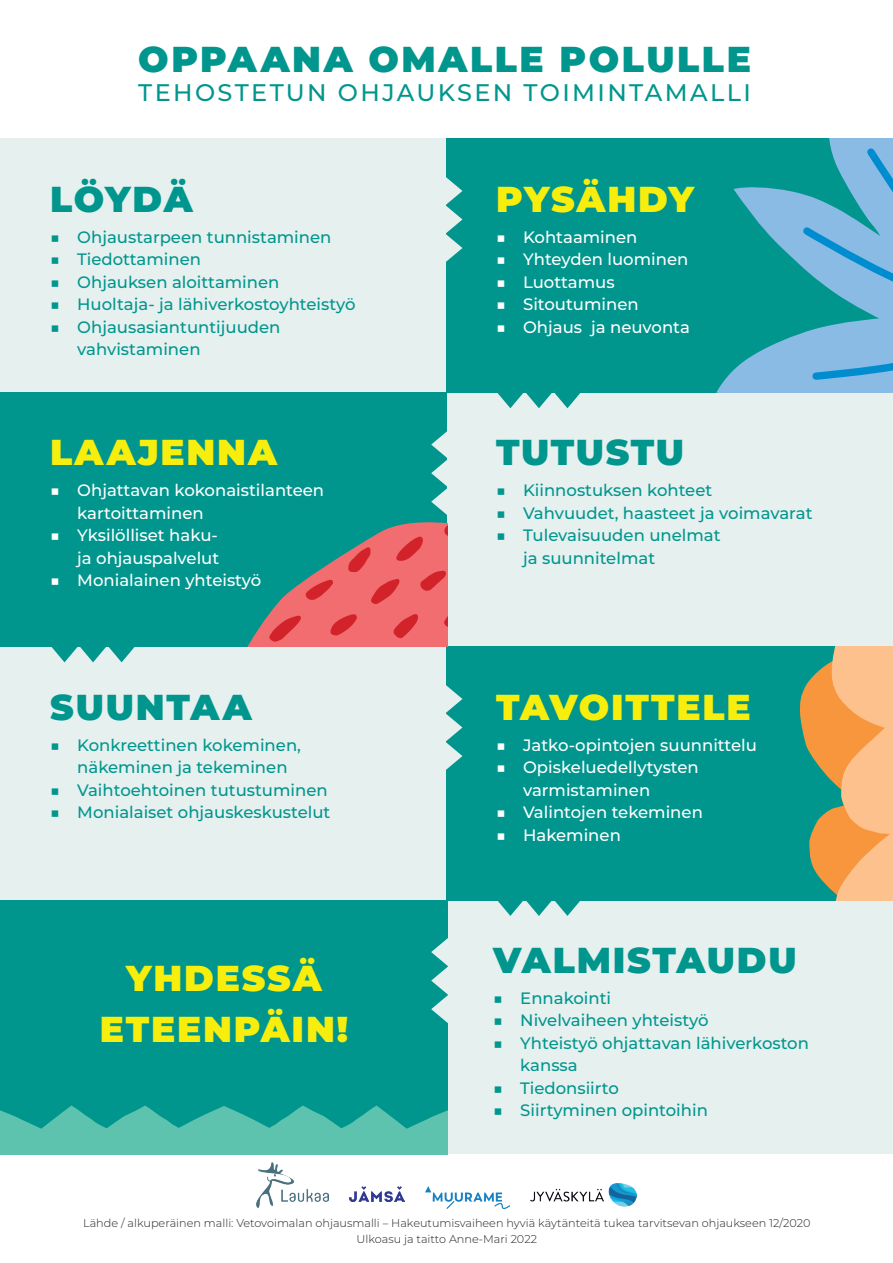
<style>
.page{position:relative;width:893px;height:1263px;background:#fff}
.page>*{position:absolute;margin:0;border:0;box-sizing:border-box;transform-origin:0 0}
.otsikko_2_H2{font:900 36px "Montserrat";letter-spacing:.05em;color:#f8ee0e}
.otsikko_2_H2-2{font:900 36px "Montserrat";letter-spacing:.045em;color:#00968d}
.otsikko_H1{font:900 36px "Montserrat";letter-spacing:.07em;color:#00968d}
.otsikko_H1-2{font:500 24px "Montserrat";letter-spacing:.1em;color:#00968d}
.luettelo{font:500 16.5px/22.5px "Montserrat";color:#00968d}
.t1{font:500 16.5px/22.5px "Montserrat";color:#fff}
.t2{font:300 11.25px "Montserrat";color:#231f20}
.s1{font-weight:400}
</style>
<div class="page">
<div style="left:0;top:138px;width:893px;height:1016px;background:#e5f0ef"></div>
<div style="left:0;top:900px;width:447px;height:254px;background:#00968d"></div>
<svg style="left:0;top:1105px;width:447px;height:49px"></svg>
<div style="left:447px;top:646px;width:446px;height:254px;background:#00968d"></div>
<div style="left:0;top:392px;width:447px;height:254px;background:#00968d"></div>
<svg style="left:800px;top:646px;width:93px;height:254px"></svg>
<div style="left:447px;top:138px;width:446px;height:254px;background:#00968d"></div>
<svg style="left:446px;top:177px;width:16px;height:85px"></svg>
<svg style="left:446px;top:685px;width:16px;height:85px"></svg>
<svg style="left:248px;top:431px;width:200px;height:215px"></svg>
<svg style="left:496px;top:392px;width:86px;height:16px"></svg>
<svg style="left:50px;top:646px;width:86px;height:16px"></svg>
<svg style="left:496px;top:900px;width:86px;height:16px"></svg>
<img style="left:350px;top:1186px;width:55px;height:15px">
<img style="left:257px;top:1162px;width:71px;height:45px">
<img style="left:426px;top:1186px;width:84px;height:23px">
<img style="left:531px;top:1183px;width:106px;height:24px">
<svg style="left:431px;top:938px;width:17px;height:85px"></svg>
<svg style="left:716px;top:138px;width:177px;height:254px"></svg>
<h1 class="otsikko_H1" style="left:138px;top:32px;width:614px">OPPAANA OMALLE POLULLE</h1>
<h1 class="otsikko_H1-2" style="left:138px;top:75px;width:614px">TEHOSTETUN OHJAUKSEN TOIMINTAMALLI</h1>
<h2 class="otsikko_2_H2-2" style="left:50px;top:172px;width:144px">LÖYDÄ</h2>
<p class="luettelo" style="left:50px;top:225px;width:283px"><span class="s1">■</span> Ohjaustarpeen tunnistaminen</p>
<p class="luettelo" style="left:50px;top:247px;width:152px"><span class="s1">■</span> Tiedottaminen</p>
<p class="luettelo" style="left:50px;top:270px;width:231px"><span class="s1">■</span> Ohjauksen aloittaminen</p>
<p class="luettelo" style="left:50px;top:292px;width:307px"><span class="s1">■</span> Huoltaja- ja lähiverkostoyhteistyö</p>
<p class="luettelo" style="left:77px;top:315px;width:205px;text-indent:-27px"><span class="s1">■</span> Ohjausasiantuntijuuden vahvistaminen</p>
<h2 class="otsikko_2_H2" style="left:50px;top:425px;width:228px">LAAJENNA</h2>
<p class="t1" style="left:77px;top:478px;width:248px;text-indent:-27px"><span class="s1">■</span> Ohjattavan kokonaistilanteen kartoittaminen</p>
<p class="t1" style="left:50px;top:523px;width:171px;text-align:right"><span class="s1">■</span> Yksilölliset haku&shy;ja ohjauspalvelut</p>
<p class="t1" style="left:50px;top:568px;width:213px"><span class="s1">■</span> Monialainen yhteistyö</p>
<h2 class="otsikko_2_H2-2" style="left:50px;top:680px;width:203px">SUUNTAA</h2>
<p class="luettelo" style="left:77px;top:733px;width:225px;text-indent:-27px"><span class="s1">■</span> Konkreettinen kokeminen, näkeminen ja tekeminen</p>
<p class="luettelo" style="left:50px;top:778px;width:279px"><span class="s1">■</span> Vaihtoehtoinen tutustuminen</p>
<p class="luettelo" style="left:50px;top:800px;width:282px"><span class="s1">■</span> Monialaiset ohjauskeskustelut</p>
<h2 class="otsikko_2_H2" style="left:126px;top:951px;width:197px">YHDESSÄ</h2>
<h2 class="otsikko_2_H2" style="left:100px;top:1002px;width:250px">ETEENPÄIN!</h2>
<h2 class="otsikko_2_H2" style="left:496px;top:172px;width:200px">PYSÄHDY</h2>
<p class="t1" style="left:496px;top:225px;width:143px"><span class="s1">■</span> Kohtaaminen</p>
<p class="t1" style="left:496px;top:247px;width:194px"><span class="s1">■</span> Yhteyden luominen</p>
<p class="t1" style="left:496px;top:270px;width:120px"><span class="s1">■</span> Luottamus</p>
<p class="t1" style="left:496px;top:292px;width:144px"><span class="s1">■</span> Sitoutuminen</p>
<p class="t1" style="left:496px;top:315px;width:195px"><span class="s1">■</span> Ohjaus ja neuvonta</p>
<h2 class="otsikko_2_H2-2" style="left:496px;top:425px;width:189px">TUTUSTU</h2>
<p class="luettelo" style="left:496px;top:478px;width:218px"><span class="s1">■</span> Kiinnostuksen kohteet</p>
<p class="luettelo" style="left:496px;top:501px;width:318px"><span class="s1">■</span> Vahvuudet, haasteet ja voimavarat</p>
<p class="luettelo" style="left:523px;top:523px;width:199px;text-indent:-27px"><span class="s1">■</span> Tulevaisuuden unelmat ja suunnitelmat</p>
<h2 class="otsikko_2_H2" style="left:496px;top:680px;width:256px">TAVOITTELE</h2>
<p class="t1" style="left:496px;top:733px;width:262px"><span class="s1">■</span> Jatko-opintojen suunnittelu</p>
<p class="t1" style="left:523px;top:755px;width:177px;text-indent:-27px"><span class="s1">■</span> Opiskeluedellytysten varmistaminen</p>
<p class="t1" style="left:496px;top:800px;width:208px"><span class="s1">■</span> Valintojen tekeminen</p>
<p class="t1" style="left:496px;top:823px;width:126px"><span class="s1">■</span> Hakeminen</p>
<h2 class="otsikko_2_H2-2" style="left:493px;top:933px;width:305px">VALMISTAUDU</h2>
<p class="luettelo" style="left:493px;top:986px;width:119px"><span class="s1">■</span> Ennakointi</p>
<p class="luettelo" style="left:493px;top:1008px;width:217px"><span class="s1">■</span> Nivelvaiheen yhteistyö</p>
<p class="luettelo" style="left:520px;top:1031px;width:290px;text-indent:-27px"><span class="s1">■</span> Yhteistyö ohjattavan lähiverkoston kanssa</p>
<p class="luettelo" style="left:493px;top:1076px;width:127px"><span class="s1">■</span> Tiedonsiirto</p>
<p class="luettelo" style="left:493px;top:1098px;width:216px"><span class="s1">■</span> Siirtyminen opintoihin</p>
<p class="t2" style="left:83px;top:1215px;width:729px">Lähde / alkuperäinen malli: Vetovoimalan ohjausmalli – Hakeutumisvaiheen hyviä käytänteitä tukea tarvitsevan ohjaukseen 12/2020</p>
<p class="t2" style="left:357px;top:1232px;width:182px">Ulkoasu ja taitto Anne-Mari 2022</p>
</div>
